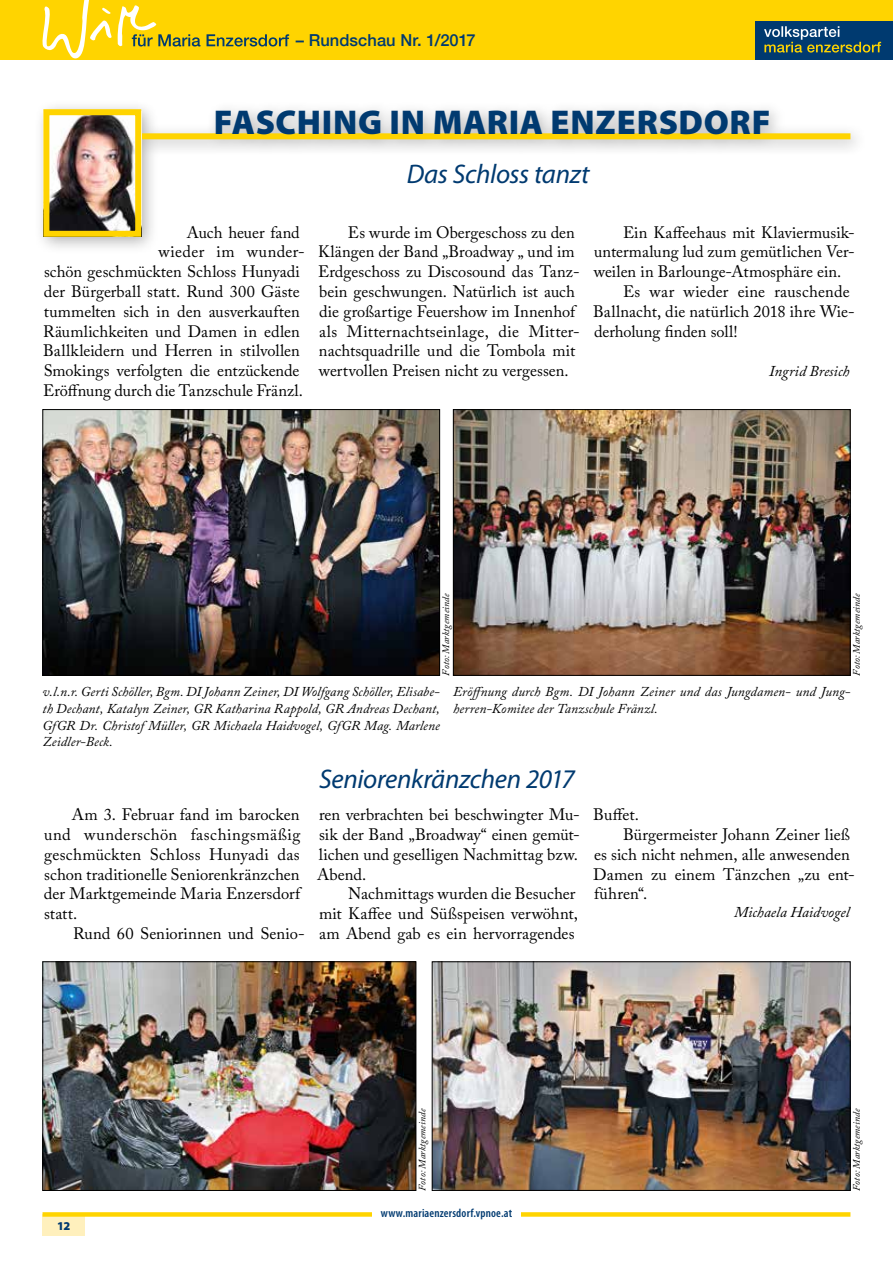
<style>
.page{position:relative;width:893px;height:1263px;background:#fff}
.page>*{position:absolute;margin:0;border:0;box-sizing:border-box;transform-origin:0 0}
.t1{font:900 34.5px "Myriad Pro";letter-spacing:.02em;color:#003a70}
.t2{font:italic 27px "Myriad Pro";letter-spacing:-.015em;color:#003a70}
.t3{font:16.5px/19.8px "Adobe Caslon Pro";letter-spacing:.005em;color:#000}
.t4{font:500 16.5px "Helvetica Neue";letter-spacing:.005em;color:#003a70}
.t5{font:italic 15px "Adobe Caslon Pro";color:#000}
.t6{font:italic 13.5px/16.6px "Adobe Caslon Pro";letter-spacing:.01em;color:#000;text-align:justify}
.t7{font:600 condensed 12px "Myriad Pro";letter-spacing:.015em;color:#003a70}
.t8{font:900 12px "Myriad Pro";color:#003a70}
.t9{font:italic 9.75px "Adobe Caslon Pro";letter-spacing:.02em;color:#000}
</style>
<div class="page">
<div style="left:0;top:0;width:893px;height:59px;background:#ffd400"></div>
<div style="left:755px;top:21px;width:138px;height:38px;background:#003a70"></div>
<svg style="left:764px;top:26px;width:117px;height:27px"></svg>
<svg style="left:41px;top:0;width:248px;height:60px"></svg>
<div style="left:43px;top:1214px;width:42px;height:21px;background:#fff0bd"></div>
<div style="left:43px;top:1212px;width:807px;height:5px;background:#ffd400"></div>
<div style="left:372px;top:1203px;width:149px;height:20px;background:#fff"></div>
<img style="left:45px;top:411px;width:393px;height:262px">
<div style="left:43px;top:409px;width:397px;height:266px;border:1px solid #000"></div>
<img style="left:455px;top:411px;width:393px;height:262px">
<div style="left:453px;top:409px;width:397px;height:266px;border:1px solid #000"></div>
<img style="left:45px;top:963px;width:369px;height:225px">
<div style="left:43px;top:961px;width:373px;height:229px;border:1px solid #000"></div>
<img style="left:434px;top:963px;width:414px;height:225px">
<div style="left:432px;top:961px;width:418px;height:229px;border:1px solid #000"></div>
<div style="left:33px;top:100px;width:835px;height:155px;background:#000;opacity:.3"></div>
<div style="left:134px;top:133px;width:716px;height:6px;background:#ffd400"></div>
<img style="left:50px;top:116px;width:84px;height:114px">
<div style="left:43px;top:109px;width:98px;height:128px;border:6px solid #ffd400"></div>
<p class="t4" style="left:296px;top:27px;width:181px">– Rundschau Nr. 1/2017</p>
<h1 class="t1" style="left:214px;top:99px;width:558px">FASCHING IN MARIA ENZERSDORF</h1>
<h2 class="t2" style="left:407px;top:157px;width:184px">Das Schloss tanzt</h2>
<p class="t3" style="left:187px;top:222px;width:115px">Auch heuer fand</p>
<p class="t3" style="left:159px;top:242px;width:148px">wieder im wunder-</p>
<p class="t3" style="left:44px;top:262px;width:257px">schön geschmückten Schloss Hunyadi</p>
<p class="t3" style="left:44px;top:281px;width:257px">der Bürgerball statt. Rund 300 Gäste</p>
<p class="t3" style="left:44px;top:301px;width:257px">tummelten sich in den ausverkauften</p>
<p class="t3" style="left:43px;top:321px;width:258px">Räumlichkeiten und Damen in edlen</p>
<p class="t3" style="left:43px;top:341px;width:258px">Ballkleidern und Herren in stilvollen</p>
<p class="t3" style="left:44px;top:361px;width:257px">Smokings verfolgten die entzückende</p>
<p class="t3" style="left:43px;top:380px;width:261px">Eröffnung durch die Tanzschule Fränzl.</p>
<p class="t3" style="left:318px;top:222px;width:263px;text-indent:30px">Es wurde im Obergeschoss zu den Klängen der Band „Broadway „ und im Erdgeschoss zu Discosound das Tanz&shy;bein geschwungen. Natürlich ist auch die großartige Feuershow im Innenhof als Mitternachtseinlage, die Mitter&shy;nachtsquadrille und die Tombola mit wertvollen Preisen nicht zu vergessen.</p>
<p class="t3" style="left:623px;top:222px;width:233px">Ein Kaffeehaus mit Klaviermusik-</p>
<p class="t3" style="left:594px;top:242px;width:262px">untermalung lud zum gemütlichen Ver-</p>
<p class="t3" style="left:594px;top:262px;width:249px">weilen in Barlounge-Atmosphäre ein.</p>
<p class="t3" style="left:623px;top:281px;width:228px">Es war wieder eine rauschende</p>
<p class="t3" style="left:593px;top:301px;width:263px">Ballnacht, die natürlich 2018 ihre Wie-</p>
<p class="t3" style="left:594px;top:321px;width:145px">derholung finden soll!</p>
<p class="t5" style="left:769px;top:362px;width:82px">Ingrid Bresich</p>
<p class="t9" style="left:440px;top:676px;width:84px;rotate:-90deg">Foto: Marktgemeinde</p>
<p class="t9" style="left:851px;top:676px;width:84px;rotate:-90deg">Foto: Marktgemeinde</p>
<p class="t6" style="left:43px;top:683px;width:399px">v.l.n.r. Gerti Schöller, Bgm. DI Johann Zeiner, DI Wolfgang Schöller, Elisabe&shy;th Dechant, Katalyn Zeiner, GR Katharina Rappold, GR Andreas Dechant, GfGR Dr. Christof Müller, GR Michaela Haidvogel, GfGR Mag. Marlene Zeidler-Beck.</p>
<p class="t6" style="left:453px;top:683px;width:399px;line-height:16.2px">Eröffnung durch Bgm. DI Johann Zeiner und das Jungdamen- und Jung&shy;herren-Komitee der Tanzschule Fränzl.</p>
<p class="t3" style="left:44px;top:804px;width:258px;text-align:justify;text-indent:28px">Am 3. Februar fand im barocken und wunderschön faschingsmäßig geschmückten Schloss Hunyadi das schon traditionelle Seniorenkränzchen der Marktgemeinde Maria Enzersdorf statt.</p>
<p class="t3" style="left:73px;top:923px;width:233px">Rund 60 Seniorinnen und Senio-</p>
<h2 class="t2" style="left:319px;top:762px;width:257px">Seniorenkränzchen 2017</h2>
<p class="t3" style="left:317px;top:804px;width:264px;text-align:justify">ren verbrachten bei beschwingter Mu&shy;sik der Band „Broadway“ einen gemüt&shy;lichen und geselligen Nachmittag bzw.<br>Abend.</p>
<p class="t3" style="left:319px;top:884px;width:261px;text-indent:29px">Nachmittags wurden die Besucher mit Kaffee und Süßspeisen verwöhnt, am Abend gab es ein hervorragendes</p>
<p class="t3" style="left:593px;top:804px;width:47px">Buffet.</p>
<p class="t3" style="left:623px;top:824px;width:228px">Bürgermeister Johann Zeiner ließ</p>
<p class="t3" style="left:594px;top:844px;width:257px">es sich nicht nehmen, alle anwesenden</p>
<p class="t3" style="left:593px;top:864px;width:263px">Damen zu einem Tänzchen „zu ent-</p>
<p class="t3" style="left:594px;top:884px;width:55px">führen“.</p>
<p class="t5" style="left:734px;top:903px;width:117px">Michaela Haidvogel</p>
<p class="t8" style="left:57px;top:1218px;width:15px">12</p>
<p class="t9" style="left:416px;top:1191px;width:84px;rotate:-90deg">Foto: Marktgemeinde</p>
<p class="t9" style="left:851px;top:1191px;width:84px;rotate:-90deg">Foto: Marktgemeinde</p>
<p class="t7" style="left:381px;top:1206px;width:133px">www.mariaenzersdorf.vpnoe.at</p>
</div>
